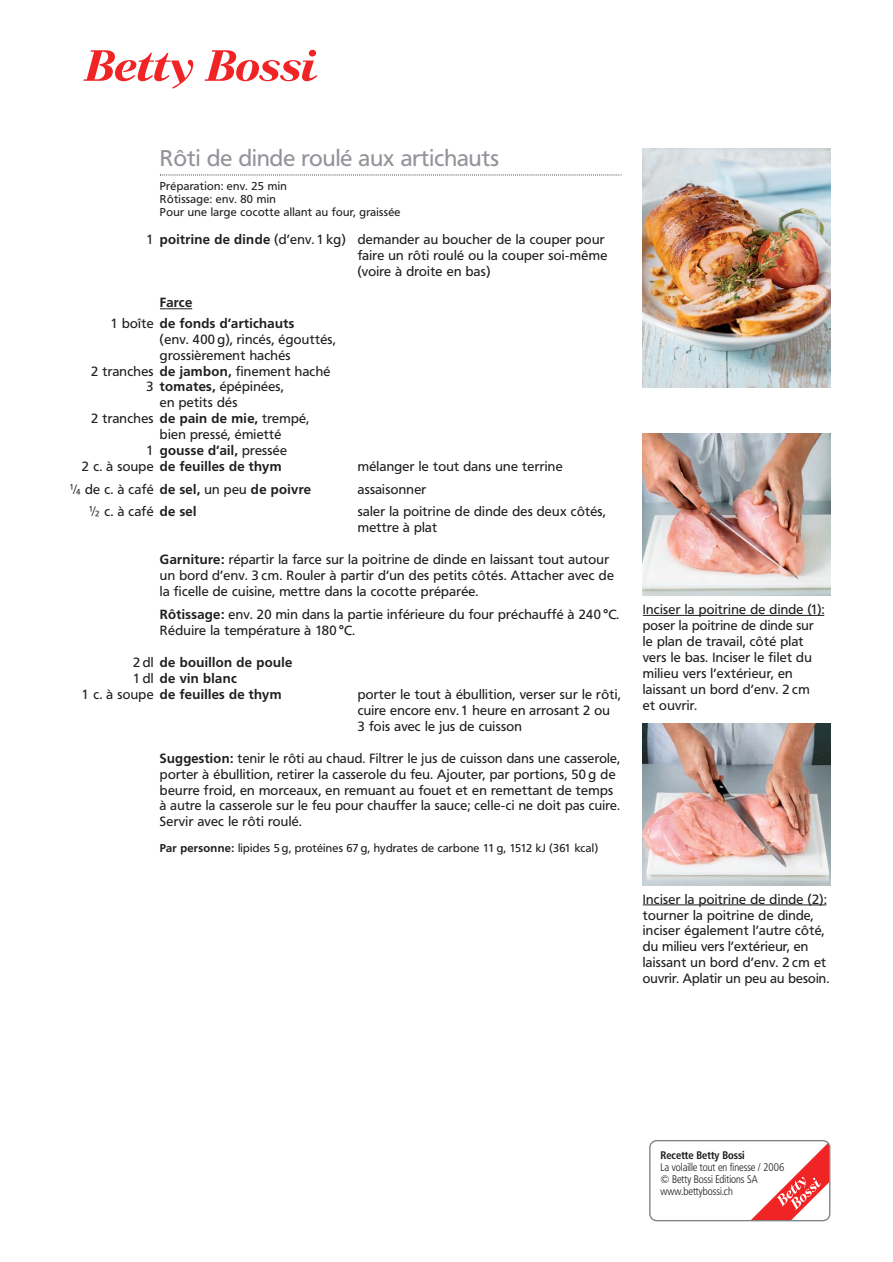
<style>
.page{position:relative;width:893px;height:1262px;background:#fff}
.page>*{position:absolute;margin:0;border:0;box-sizing:border-box;transform-origin:0 0}
.t1{font:22.5px "Frutiger B Bn";letter-spacing:.01em;color:#92949a}
.t2{font:13.2px/15.9px "Frutiger B Bn";letter-spacing:.025em;color:#201f20}
.t3{font:700 13.2px/20.2px "Frutiger B Bn";letter-spacing:.03em;color:#201f20}
.t4{font:11.25px/12.8px "Frutiger B Bn";letter-spacing:.03em;color:#201f20}
.t5{font:10.8px/12px "Frutiger BB Con Light";color:#201f20}
.t6{font:10.8px "Frutiger BB Con Bold";color:#201f20}
.s1{font-weight:700}
.s2{font-weight:400}
</style>
<div class="page">
<svg style="left:649px;top:1140px;width:181px;height:81px"></svg>
<svg style="left:83px;top:50px;width:110px;height:39px"></svg>
<svg style="left:205px;top:50px;width:112px;height:31px"></svg>
<img style="left:642px;top:149px;width:188px;height:238px">
<img style="left:642px;top:434px;width:188px;height:161px">
<img style="left:642px;top:723px;width:188px;height:162px">
<hr style="left:642px;top:615px;width:168px;height:1px;background:#201f20">
<svg style="left:810px;top:615px;width:14px;height:1px"></svg>
<hr style="left:642px;top:904px;width:184px;height:1px;background:#201f20">
<svg style="left:160px;top:174px;width:461px;height:1px"></svg>
<svg style="left:160px;top:308px;width:32px;height:1px"></svg>
<h1 class="t1" style="left:160px;top:150px;width:340px">Rôti de dinde roulé aux artichauts</h1>
<p class="t4" style="left:160px;top:181px;width:242px">Préparation: env. 25 min<br>Rôtissage: env. 80 min<br>Pour une large cocotte allant au four, graissée</p>
<p class="t2" style="left:358px;top:232px;width:251px;text-indent:-211px">1 <span class="s1">poitrine de dinde</span> (d’env. 1 kg) demander au boucher de la couper pour faire un rôti roulé ou la couper soi-même (voire à droite en bas)</p>
<p class="t3" style="left:111px;top:294px;width:185px;text-indent:49px">Farce<br><span class="s2">1 boîte</span> de fonds d’artichauts</p>
<p class="t2" style="left:160px;top:332px;width:177px">(env. 400 g), rincés, égouttés,</p>
<p class="t2" style="left:160px;top:348px;width:132px">grossièrement hachés</p>
<p class="t2" style="left:91px;top:364px;width:241px">2 tranches <span class="s1">de jambon,</span> finement haché</p>
<p class="t2" style="left:146px;top:380px;width:139px">3 <span class="s1">tomates,</span> épépinées,</p>
<p class="t2" style="left:160px;top:396px;width:79px">en petits dés</p>
<p class="t2" style="left:91px;top:412px;width:219px">2 tranches <span class="s1">de pain de mie,</span> trempé,</p>
<p class="t2" style="left:160px;top:428px;width:123px">bien pressé, émietté</p>
<p class="t3" style="left:146px;top:442px;width:142px"><span class="s2">1</span> gousse d’ail, <span class="s2">pressée</span></p>
<p class="t3" style="left:82px;top:458px;width:201px"><span class="s2">2 c. à soupe</span> de feuilles de thym</p>
<p class="t2" style="left:358px;top:460px;width:206px">mélanger le tout dans une terrine</p>
<p class="t2" style="left:69px;top:482px;width:243px">¡ de c. à café <span class="s1">de sel,</span> un peu <span class="s1">de poivre</span></p>
<p class="t2" style="left:358px;top:482px;width:70px">assaisonner</p>
<p class="t2" style="left:89px;top:505px;width:109px">¿ c. à café <span class="s1">de sel</span></p>
<p class="t2" style="left:358px;top:505px;width:249px">saler la poitrine de dinde des deux côtés, mettre à plat</p>
<p class="t2" style="left:160px;top:552px;width:455px"><span class="s1">Garniture:</span> répartir la farce sur la poitrine de dinde en laissant tout autour un bord d’env. 3 cm. Rouler à partir d’un des petits côtés. Attacher avec de la ficelle de cuisine, mettre dans la cocotte préparée.</p>
<p class="t2" style="left:160px;top:608px;width:460px"><span class="s1">Rôtissage:</span> env. 20 min dans la partie inférieure du four préchauffé à 240 °C.<br>Réduire la température à 180 °C.</p>
<p class="t3" style="left:133px;top:653px;width:161px"><span class="s2">2 dl</span> de bouillon de poule</p>
<p class="t3" style="left:133px;top:669px;width:105px"><span class="s2">1 dl</span> de vin blanc</p>
<p class="t3" style="left:82px;top:685px;width:201px"><span class="s2">1 c. à soupe</span> de feuilles de thym</p>
<p class="t2" style="left:358px;top:687px;width:264px">porter le tout à ébullition, verser sur le rôti, cuire encore env. 1 heure en arrosant 2 ou<br>3 fois avec le jus de cuisson</p>
<p class="t2" style="left:160px;top:751px;width:461px"><span class="s1">Suggestion:</span> tenir le rôti au chaud. Filtrer le jus de cuisson dans une casserole, porter à ébullition, retirer la casserole du feu. Ajouter, par portions, 50 g de beurre froid, en morceaux, en remuant au fouet et en remettant de temps à autre la casserole sur le feu pour chauffer la sauce; celle-ci ne doit pas cuire.<br>Servir avec le rôti roulé.</p>
<p class="t4" style="left:160px;top:843px;width:439px"><span class="s1">Par personne:</span> lipides 5 g, protéines 67 g, hydrates de carbone 11 g, 1512 kJ (361 kcal)</p>
<p class="t2" style="left:642px;top:603px;width:183px">Inciser la poitrine de dinde (1): poser la poitrine de dinde sur le plan de travail, côté plat vers le bas. Inciser le filet du milieu vers l’extérieur, en laissant un bord d’env. 2 cm et ouvrir.</p>
<p class="t2" style="left:642px;top:892px;width:188px">Inciser la poitrine de dinde (2): tourner la poitrine de dinde, inciser également l’autre côté, du milieu vers l’extérieur, en laissant un bord d’env. 2 cm et ouvrir. Aplatir un peu au besoin.</p>
<p class="t6" style="left:660px;top:1150px;width:86px">Recette Betty Bossi</p>
<p class="t5" style="left:660px;top:1162px;width:125px">La volaille tout en finesse / 2006 © Betty Bossi Editions SA www.bettybossi.ch</p>
</div>
